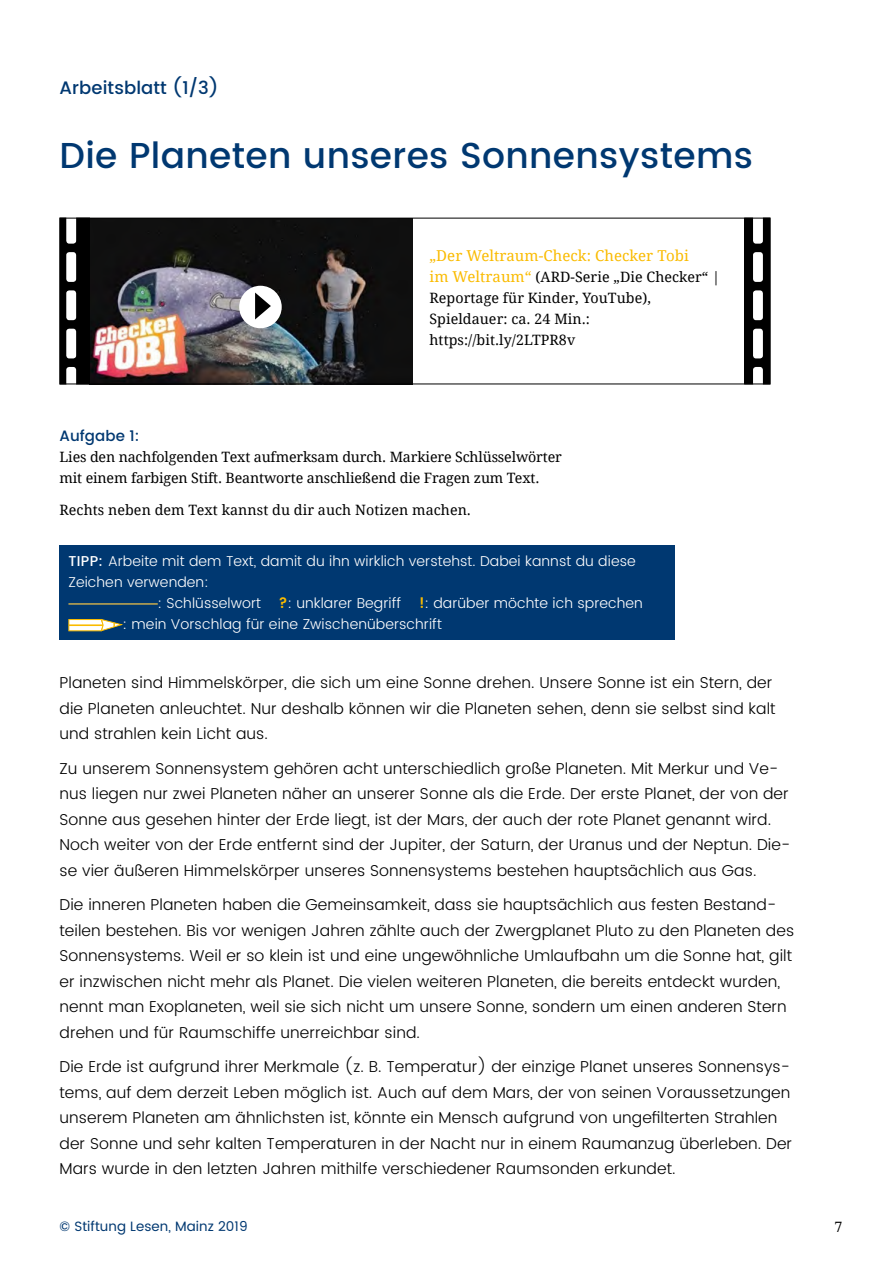
<style>
.page{position:relative;width:893px;height:1263px;background:#fff}
.page>*{position:absolute;margin:0;border:0;box-sizing:border-box;transform-origin:0 0}
.t1{font:500 36px "Poppins DE";letter-spacing:.01em;color:#003871}
.t2{font:500 18px "Poppins DE";letter-spacing:.005em;color:#003871}
.t3{font:300 15.75px/25.5px "Poppins DE";letter-spacing:.005em;color:#000}
.t4{font:15px "Droid Serif";letter-spacing:.005em;color:#fabb00}
.t5{font:500 15px "Poppins DE";letter-spacing:.005em;color:#003871}
.t6{font:14.25px/21px "Droid Serif";letter-spacing:-.01em;color:#000}
.t7{font:300 14.25px "Poppins DE";letter-spacing:.005em;color:#fff}
.t8{font:13.5px "Poppins DE";letter-spacing:.005em;color:#003871}
.s1{font-size:15px;color:#fabb00}
.s2{font-weight:500}
.s3{font-weight:600;color:#fabb00}
</style>
<div class="page">
<div style="left:60px;top:545px;width:615px;height:95px;background:#003871"></div>
<hr style="left:68px;top:603px;width:90px;height:2px;background:#fcc844">
<svg style="left:68px;top:619px;width:55px;height:13px"></svg>
<img style="left:90px;top:220px;width:322px;height:162px">
<div style="left:239px;top:286px;width:43px;height:42px;background:#fff;border-radius:50%"></div>
<svg style="left:255px;top:293px;width:16px;height:26px"></svg>
<div style="left:60px;top:218px;width:29px;height:166px;background:#000"></div>
<div style="left:60px;top:218px;width:30px;height:166px;border:1px solid #000"></div>
<div style="left:745px;top:218px;width:25px;height:166px;background:#000"></div>
<div style="left:744px;top:218px;width:26px;height:166px;border:1px solid #000"></div>
<div style="left:66px;top:209px;width:10px;height:35px;background:#fff;border-radius:3px"></div>
<div style="left:66px;top:290px;width:10px;height:30px;background:#fff;border-radius:3px"></div>
<div style="left:66px;top:252px;width:10px;height:30px;background:#fff;border-radius:3px"></div>
<div style="left:66px;top:329px;width:10px;height:29px;background:#fff;border-radius:3px"></div>
<div style="left:66px;top:367px;width:10px;height:20px;background:#fff;border-radius:3px"></div>
<div style="left:753px;top:212px;width:10px;height:32px;background:#fff;border-radius:3px"></div>
<div style="left:753px;top:290px;width:10px;height:30px;background:#fff;border-radius:3px"></div>
<div style="left:753px;top:252px;width:10px;height:30px;background:#fff;border-radius:3px"></div>
<div style="left:753px;top:329px;width:10px;height:29px;background:#fff;border-radius:3px"></div>
<div style="left:753px;top:367px;width:10px;height:20px;background:#fff;border-radius:3px"></div>
<div style="left:60px;top:218px;width:710px;height:166px;border:1px solid #000"></div>
<p class="t2" style="left:60px;top:74px;width:160px">Arbeitsblatt (1/3)</p>
<h1 class="t1" style="left:60px;top:129px;width:695px">Die Planeten unseres Sonnensystems</h1>
<p class="t4" style="left:429px;top:245px;width:261px">„Der Weltraum-Check: Checker Tobi</p>
<p class="t6" style="left:429px;top:266px;width:292px"><span class="s1">im Weltraum“</span> (ARD-Serie „Die Checker“ |<br>Reportage für Kinder, YouTube),<br>Spieldauer: ca. 24 Min.: https://bit.ly/2LTPR8v</p>
<p class="t5" style="left:60px;top:425px;width:81px">Aufgabe 1:</p>
<p class="t6" style="left:60px;top:446px;width:504px">Lies den nachfolgenden Text aufmerksam durch. Markiere Schlüsselwörter mit einem farbigen Stift. Beantworte anschließend die Fragen zum Text.</p>
<p class="t6" style="left:60px;top:499px;width:413px">Rechts neben dem Text kannst du dir auch Notizen machen.</p>
<p class="t7" style="left:68px;top:550px;width:569px"><span class="s2">TIPP:</span> Arbeite mit dem Text, damit du ihn wirklich verstehst. Dabei kannst du diese</p>
<p class="t7" style="left:68px;top:571px;width:142px">Zeichen verwenden:</p>
<p class="t7" style="left:158px;top:592px;width:487px">: Schlüsselwort <span class="s3">?</span>: unklarer Begriff <span class="s3">!</span>: darüber möchte ich sprechen</p>
<p class="t7" style="left:123px;top:613px;width:320px">: mein Vorschlag für eine Zwischenüberschrift</p>
<p class="t3" style="left:60px;top:670px;width:718px">Planeten sind Himmelskörper, die sich um eine Sonne drehen. Unsere Sonne ist ein Stern, der die Planeten anleuchtet. Nur deshalb können wir die Planeten sehen, denn sie selbst sind kalt und strahlen kein Licht aus.</p>
<p class="t3" style="left:60px;top:756px;width:732px">Zu unserem Sonnensystem gehören acht unterschiedlich große Planeten. Mit Merkur und Ve&shy;nus liegen nur zwei Planeten näher an unserer Sonne als die Erde. Der erste Planet, der von der Sonne aus gesehen hinter der Erde liegt, ist der Mars, der auch der rote Planet genannt wird.<br>Noch weiter von der Erde entfernt sind der Jupiter, der Saturn, der Uranus und der Neptun. Die&shy;se vier äußeren Himmelskörper unseres Sonnensystems bestehen hauptsächlich aus Gas.</p>
<p class="t3" style="left:60px;top:892px;width:736px">Die inneren Planeten haben die Gemeinsamkeit, dass sie hauptsächlich aus festen Bestand&shy;teilen bestehen. Bis vor wenigen Jahren zählte auch der Zwergplanet Pluto zu den Planeten des Sonnensystems. Weil er so klein ist und eine ungewöhnliche Umlaufbahn um die Sonne hat, gilt er inzwischen nicht mehr als Planet. Die vielen weiteren Planeten, die bereits entdeckt wurden, nennt man Exoplaneten, weil sie sich nicht um unsere Sonne, sondern um einen anderen Stern drehen und für Raumschiffe unerreichbar sind.</p>
<p class="t3" style="left:60px;top:1054px;width:734px">Die Erde ist aufgrund ihrer Merkmale (z. B. Temperatur) der einzige Planet unseres Sonnensys&shy;tems, auf dem derzeit Leben möglich ist. Auch auf dem Mars, der von seinen Voraussetzungen unserem Planeten am ähnlichsten ist, könnte ein Mensch aufgrund von ungefilterten Strahlen der Sonne und sehr kalten Temperaturen in der Nacht nur in einem Raumanzug überleben. Der Mars wurde in den letzten Jahren mithilfe verschiedener Raumsonden erkundet.</p>
<p class="t8" style="left:60px;top:1217px;width:190px">© Stiftung Lesen, Mainz 2019</p>
<p class="t6" style="left:834px;top:1216px;width:9px">7</p>
</div>
